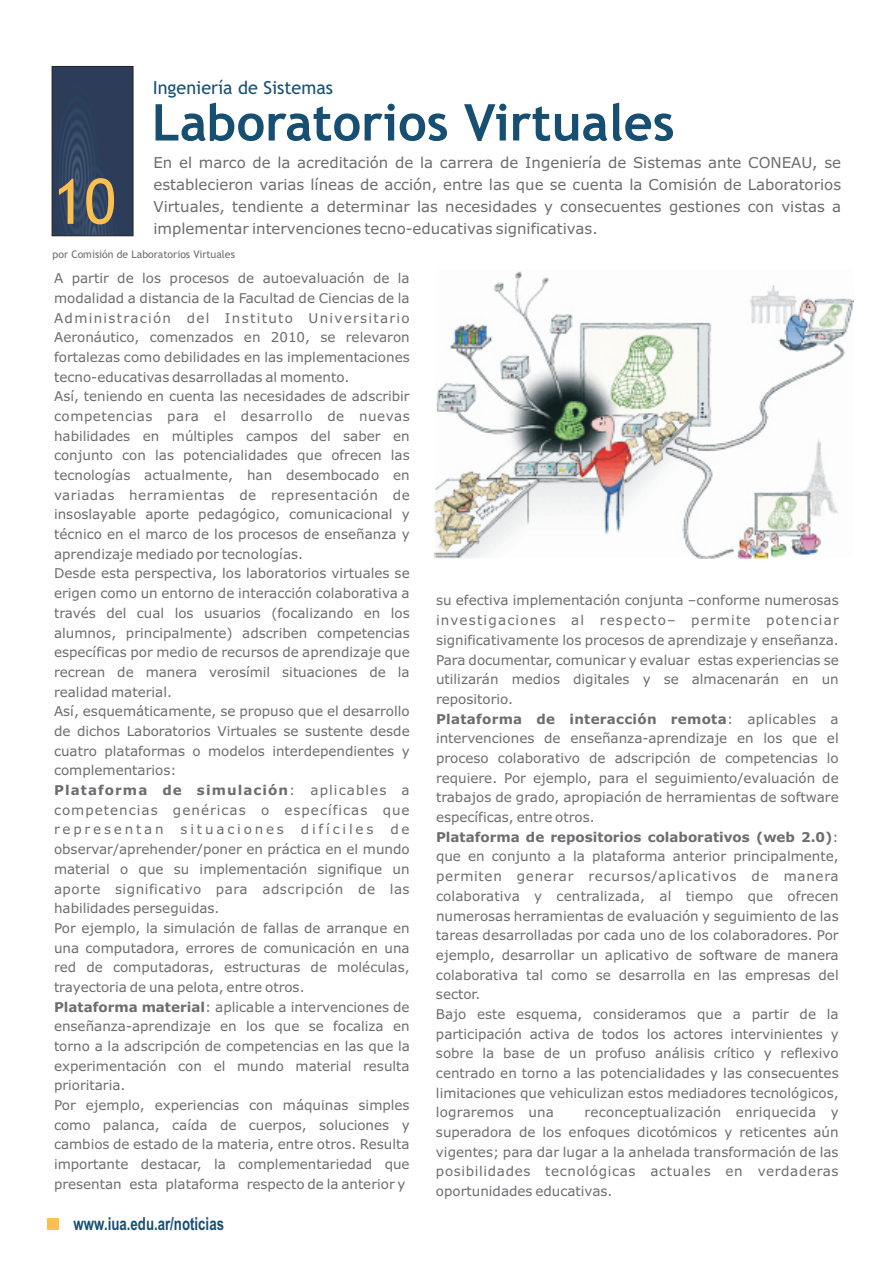
<style>
.page{position:relative;width:893px;height:1263px;background:#fff}
.page>*{position:absolute;margin:0;border:0;box-sizing:border-box;transform-origin:0 0}
.t1{font:62.85px "Trebuchet MS";color:#fdbf4f;scale:.95 1}
.t2{font:700 50.7px "Trebuchet MS";color:#174f72}
.t3{font:18px "Trebuchet MS";color:#174f72}
.t4{font:700 17.85px "Arial";color:#174f72;scale:.74 1}
.t5{font:15px/21.9px "Verdana";color:#6c6d70;text-align:justify}
.t6{font:13.5px/19.6px "Verdana";color:#6c6d70}
.t7{font:13.5px "Verdana";letter-spacing:.205em;color:#6c6d70}
.t8{font:10.5px "Trebuchet MS";color:#6c6d70}
.t9{font:italic 4.5px "Verdana";color:#808285;scale:.2 1}
.s1{font-weight:700}
</style>
<div class="page">
<div style="left:47px;top:1218px;width:12px;height:12px;background:#fdbf4f"></div>
<svg style="left:52px;top:66px;width:81px;height:170px;background:#2e3f5b"></svg>
<img style="left:434px;top:271px;width:419px;height:288px">
<h3 class="t3" style="left:153px;top:81px;width:182px">Ingeniería de Sistemas</h3>
<h2 class="t2" style="left:152px;top:103px;width:524px">Laboratorios Virtuales</h2>
<p class="t5" style="left:153px;top:153px;width:689px">En el marco de la acreditación de la carrera de Ingeniería de Sistemas ante CONEAU, se establecieron varias líneas de acción, entre las que se cuenta la Comisión de Laboratorios Virtuales, tendiente a determinar las necesidades y consecuentes gestiones con vistas a implementar intervenciones tecno-educativas significativas.</p>
<p class="t8" style="left:53px;top:250px;width:184px">por Comisión de Laboratorios Virtuales</p>
<h1 class="t1" style="left:53px;top:177px;width:68px">10</h1>
<p class="t9" style="left:182px;top:255px;width:4px">2</p>
<p class="t6" style="left:54px;top:269px;width:357px">A partir de los procesos de autoevaluación de la modalidad a distancia de la Facultad de Ciencias de la Administración del Instituto Universitario Aeronáutico, comenzados en 2010, se relevaron fortalezas como debilidades en las implementaciones tecno-educativas desarrolladas al momento.<br>Así, teniendo en cuenta las necesidades de adscribir competencias para el desarrollo de nuevas habilidades en múltiples campos del saber en conjunto con las potencialidades que ofrecen las tecnologías actualmente, han desembocado en variadas herramientas de representación de insoslayable aporte pedagógico, comunicacional y técnico en el marco de los procesos de enseñanza y aprendizaje mediado por tecnologías.<br>Desde esta perspectiva, los laboratorios virtuales se erigen como un entorno de interacción colaborativa a través del cual los usuarios (focalizando en los alumnos, principalmente) adscriben competencias específicas por medio de recursos de aprendizaje que recrean de manera verosímil situaciones de la realidad material.<br>Así, esquemáticamente, se propuso que el desarrollo de dichos Laboratorios Virtuales se sustente desde cuatro plataformas o modelos interdependientes y complementarios:<br><span class="s1">Plataforma de simulación</span>: aplicables a competencias genéricas o específicas que representan</p>
<p class="t7" style="left:181px;top:824px;width:105px">situaciones</p>
<p class="t7" style="left:301px;top:824px;width:74px">difíciles</p>
<p class="t6" style="left:54px;top:821px;width:357px;text-indent:336px">de observar/aprehender/poner en práctica en el mundo material o que su implementación signifique un aporte significativo para adscripción de las habilidades perseguidas.<br>Por ejemplo, la simulación de fallas de arranque en una computadora, errores de comunicación en una red de computadoras, estructuras de moléculas, trayectoria de una pelota, entre otros.<br><span class="s1">Plataforma material</span>: aplicable a intervenciones de enseñanza-aprendizaje en los que se focaliza en torno a la adscripción de competencias en las que la experimentación con el mundo material resulta prioritaria.<br>Por ejemplo, experiencias con máquinas simples como palanca, caída de cuerpos, soluciones y cambios de estado de la materia, entre otros. Resulta importante destacar, la complementariedad que presentan esta plataforma respecto de la anterior y</p>
<h3 class="t4" style="left:74px;top:1217px;width:205px">www.iua.edu.ar/noticias</h3>
<p class="t6" style="left:436px;top:592px;width:404px">su efectiva implementación conjunta –conforme numerosas investigaciones al respecto– permite potenciar significativamente los procesos de aprendizaje y enseñanza.<br>Para documentar, comunicar y evaluar estas experiencias se utilizarán medios digitales y se almacenarán en un repositorio.<br><span class="s1">Plataforma de interacción remota</span>: aplicables a intervenciones de enseñanza-aprendizaje en los que el proceso colaborativo de adscripción de competencias lo requiere. Por ejemplo, para el seguimiento/evaluación de trabajos de grado, apropiación de herramientas de software específicas, entre otros.<br><span class="s1">Plataforma de repositorios colaborativos (web 2.0)</span>: que en conjunto a la plataforma anterior principalmente, permiten generar recursos/aplicativos de manera colaborativa y centralizada, al tiempo que ofrecen numerosas herramientas de evaluación y seguimiento de las tareas desarrolladas por cada uno de los colaboradores. Por ejemplo, desarrollar un aplicativo de software de manera colaborativa tal como se desarrolla en las empresas del sector.<br>Bajo este esquema, consideramos que a partir de la participación activa de todos los actores intervinientes y sobre la base de un profuso análisis crítico y reflexivo centrado en torno a las potencialidades y las consecuentes limitaciones que vehiculizan estos mediadores tecnológicos, lograremos una</p>
<p class="t6" style="left:436px;top:1104px;width:404px;text-align:justify;text-indent:149px">reconceptualización enriquecida y superadora de los enfoques dicotómicos y reticentes aún vigentes; para dar lugar a la anhelada transformación de las posibilidades tecnológicas actuales en verdaderas oportunidades educativas.</p>
</div>
